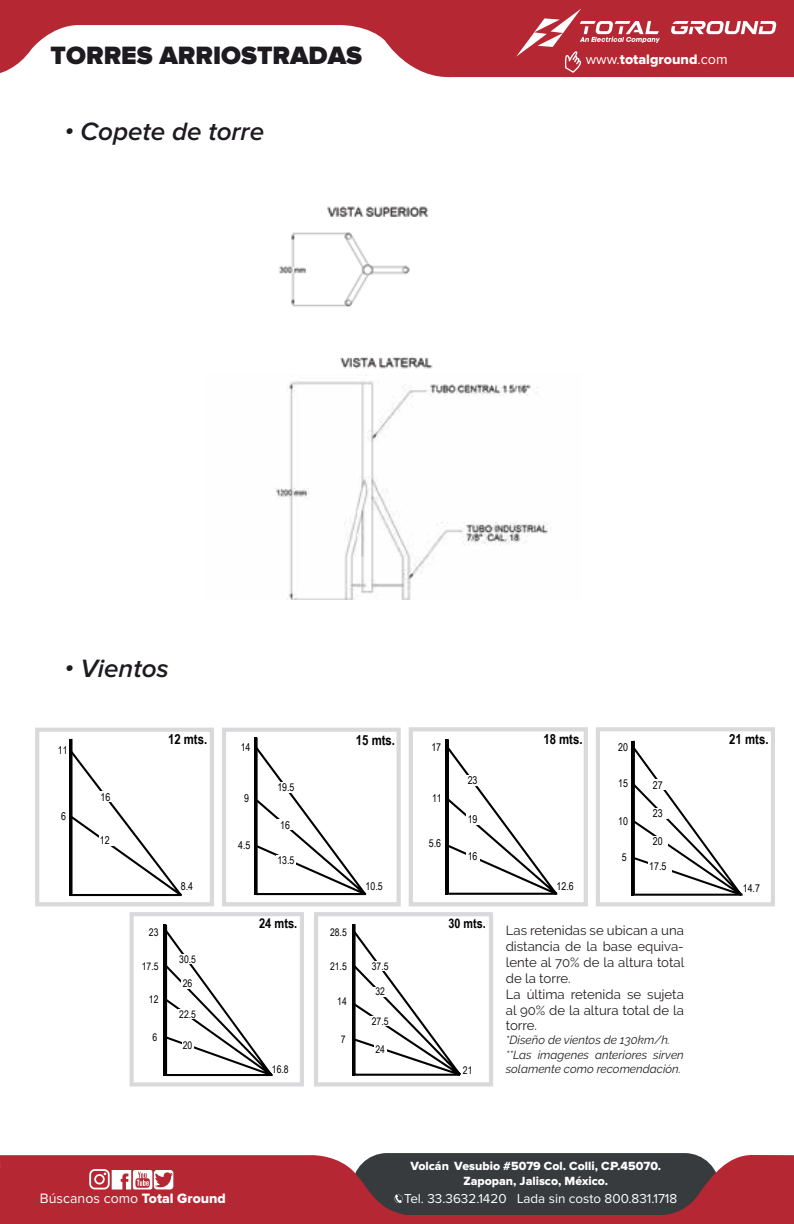
<style>
.page{position:relative;width:794px;height:1224px;background:#fff}
.page>*{position:absolute;margin:0;border:0;box-sizing:border-box;transform-origin:0 0}
.t1{font:italic 600 26px "Proxima Nova";color:#1e1b20}
.t2{font:900 26px "Proxima Nova";color:#1e1b20}
.t3{font:14.2px "Proxima Nova";color:#fff}
.t4{font:14.2px "Proxima Nova Extrabld";color:#fff}
.t5{font:700 13.8px "Arial Narrow";color:#000}
.t6{font:700 13.6px "Arial Narrow";color:#000}
.t7{font:13.4px "Proxima Nova";color:#fff}
.t8{font:13.2px/15.8px "Raleway";color:#231f20}
.t9{font:700 13.2px "Arial Narrow";color:#000}
.t10{font:12.2px/14.8px "Proxima Nova Extrabld";color:#fff;text-align:center}
.t11{font:italic 11.8px/14px "Raleway";color:#231f20}
.t12{font:10.8px "Arial Narrow";color:#000}
.t13{font:10.6px "Arial Narrow";color:#000}
.s1{font-family:"Proxima Nova"}
.s2{font-family:"Proxima Nova Extrabld"}
</style>
<div class="page">
<div style="left:352px;top:1153px;width:367px;height:70px;background:#383b3d;border-radius:35px"></div>
<svg style="left:0;top:0;width:794px;height:78px;fill:#b52732"></svg>
<svg style="left:0;top:1155px;width:794px;height:69px;fill:#b52732"></svg>
<svg style="left:671px;top:21px;width:105px;height:13px"></svg>
<svg style="left:516px;top:9px;width:144px;height:64px;background:#bf454e"></svg>
<svg style="left:394px;top:1194px;width:8px;height:9px"></svg>
<svg style="left:89px;top:1169px;width:84px;height:21px"></svg>
<img style="left:279px;top:206px;width:154px;height:163px">
<img style="left:275px;top:375px;width:276px;height:225px">
<svg style="left:70px;top:738px;width:112px;height:159px"></svg>
<div style="left:35px;top:728px;width:179px;height:178px;border:4px solid #d9d9db"></div>
<hr style="left:69px;top:739px;width:2px;height:157px;background:#000">
<div style="left:93px;top:791px;width:22px;height:10px;background:#fff"></div>
<div style="left:99px;top:835px;width:16px;height:10px;background:#fff"></div>
<svg style="left:254px;top:737px;width:113px;height:159px"></svg>
<div style="left:222px;top:728px;width:179px;height:178px;border:4px solid #d9d9db"></div>
<hr style="left:254px;top:738px;width:2px;height:157px;background:#000">
<div style="left:275px;top:783px;width:22px;height:10px;background:#fff"></div>
<div style="left:276px;top:820px;width:17px;height:10px;background:#fff"></div>
<div style="left:276px;top:856px;width:20px;height:10px;background:#fff"></div>
<svg style="left:448px;top:739px;width:110px;height:156px"></svg>
<div style="left:409px;top:727px;width:179px;height:179px;border:4px solid #d9d9db"></div>
<hr style="left:445px;top:739px;width:3px;height:156px;background:#000">
<div style="left:465px;top:851px;width:14px;height:10px;background:#fff"></div>
<div style="left:465px;top:814px;width:14px;height:10px;background:#fff"></div>
<div style="left:465px;top:775px;width:14px;height:10px;background:#fff"></div>
<svg style="left:631px;top:740px;width:112px;height:156px"></svg>
<div style="left:596px;top:727px;width:179px;height:179px;border:4px solid #d9d9db"></div>
<hr style="left:631px;top:741px;width:3px;height:154px;background:#000">
<div style="left:648px;top:780px;width:19px;height:10px;background:#fff"></div>
<div style="left:648px;top:808px;width:19px;height:10px;background:#fff"></div>
<div style="left:648px;top:836px;width:19px;height:10px;background:#fff"></div>
<div style="left:648px;top:861px;width:24px;height:11px;background:#fff"></div>
<svg style="left:163px;top:924px;width:110px;height:153px"></svg>
<div style="left:130px;top:912px;width:174px;height:174px;border:4px solid #d9d9db"></div>
<hr style="left:163px;top:925px;width:3px;height:151px;background:#000">
<div style="left:178px;top:954px;width:19px;height:10px;background:#fff"></div>
<div style="left:181px;top:979px;width:13px;height:10px;background:#fff"></div>
<div style="left:178px;top:1009px;width:19px;height:10px;background:#fff"></div>
<div style="left:182px;top:1040px;width:11px;height:10px;background:#fff"></div>
<svg style="left:352px;top:924px;width:109px;height:152px"></svg>
<div style="left:314px;top:912px;width:179px;height:175px;border:4px solid #d9d9db"></div>
<hr style="left:352px;top:924px;width:2px;height:151px;background:#000">
<div style="left:371px;top:961px;width:18px;height:10px;background:#fff"></div>
<div style="left:373px;top:987px;width:13px;height:9px;background:#fff"></div>
<div style="left:369px;top:1016px;width:20px;height:10px;background:#fff"></div>
<div style="left:374px;top:1044px;width:12px;height:10px;background:#fff"></div>
<h1 class="t2" style="left:51px;top:43px;width:313px">TORRES ARRIOSTRADAS</h1>
<h1 class="t1" style="left:64px;top:119px;width:201px">• Copete de torre</h1>
<p class="t4" style="left:586px;top:53px;width:143px"><span class="s1">www.</span>totalground<span class="s1">.com</span></p>
<h1 class="t1" style="left:64px;top:657px;width:106px">• Vientos</h1>
<p class="t12" style="left:58px;top:742px;width:11px">11</p>
<p class="t12" style="left:61px;top:809px;width:6px">6</p>
<p class="t12" style="left:100px;top:789px;width:11px">16</p>
<p class="t12" style="left:100px;top:832px;width:11px">12</p>
<p class="t5" style="left:168px;top:728px;width:41px">12 mts.</p>
<p class="t13" style="left:149px;top:924px;width:11px">23</p>
<p class="t13" style="left:142px;top:958px;width:18px">17.5</p>
<p class="t13" style="left:149px;top:992px;width:11px">12</p>
<p class="t13" style="left:152px;top:1029px;width:6px">6</p>
<p class="t12" style="left:181px;top:878px;width:14px">8.4</p>
<p class="t13" style="left:179px;top:951px;width:18px">30.5</p>
<p class="t13" style="left:183px;top:976px;width:11px">26</p>
<p class="t13" style="left:179px;top:1006px;width:18px">22.5</p>
<p class="t13" style="left:183px;top:1037px;width:11px">20</p>
<p class="t12" style="left:241px;top:739px;width:11px">14</p>
<p class="t12" style="left:244px;top:790px;width:6px">9</p>
<p class="t12" style="left:238px;top:837px;width:14px">4.5</p>
<p class="t12" style="left:277px;top:779px;width:19px">19.5</p>
<p class="t12" style="left:280px;top:817px;width:11px">16</p>
<p class="t12" style="left:277px;top:853px;width:19px">13.5</p>
<p class="t6" style="left:259px;top:913px;width:40px">24 mts.</p>
<p class="t13" style="left:272px;top:1061px;width:18px">16.8</p>
<p class="t5" style="left:356px;top:730px;width:41px">15 mts.</p>
<p class="t13" style="left:330px;top:925px;width:18px">28.5</p>
<p class="t13" style="left:330px;top:959px;width:18px">21.5</p>
<p class="t13" style="left:337px;top:994px;width:11px">14</p>
<p class="t13" style="left:341px;top:1031px;width:6px">7</p>
<p class="t12" style="left:366px;top:879px;width:19px">10.5</p>
<p class="t13" style="left:372px;top:958px;width:18px">37.5</p>
<p class="t13" style="left:375px;top:984px;width:11px">32</p>
<p class="t13" style="left:372px;top:1013px;width:18px">27.5</p>
<p class="t13" style="left:375px;top:1041px;width:11px">24</p>
<p class="t12" style="left:431px;top:740px;width:11px">17</p>
<p class="t12" style="left:432px;top:791px;width:11px">11</p>
<p class="t12" style="left:429px;top:836px;width:14px">5.6</p>
<p class="t12" style="left:468px;top:772px;width:11px">23</p>
<p class="t12" style="left:468px;top:811px;width:11px">19</p>
<p class="t12" style="left:468px;top:849px;width:11px">16</p>
<p class="t9" style="left:448px;top:913px;width:39px">30 mts.</p>
<p class="t13" style="left:463px;top:1062px;width:11px">21</p>
<p class="t5" style="left:543px;top:728px;width:41px">18 mts.</p>
<p class="t12" style="left:556px;top:879px;width:19px">12.6</p>
<p class="t12" style="left:618px;top:739px;width:11px">20</p>
<p class="t12" style="left:618px;top:776px;width:11px">15</p>
<p class="t12" style="left:618px;top:814px;width:11px">10</p>
<p class="t12" style="left:622px;top:849px;width:6px">5</p>
<p class="t12" style="left:653px;top:777px;width:11px">27</p>
<p class="t12" style="left:653px;top:805px;width:11px">23</p>
<p class="t12" style="left:653px;top:833px;width:11px">20</p>
<p class="t12" style="left:649px;top:858px;width:19px">17.5</p>
<p class="t8" style="left:506px;top:923px;width:180px">Las retenidas se ubican a una distancia de la base equiva&shy;lente al 70% de la altura total de la torre.<br>La última retenida se sujeta al 90% de la altura total de la torre.</p>
<p class="t11" style="left:506px;top:1033px;width:180px">*Diseño de vientos de 130km/h. **Las imagenes anteriores sirven solamente como recomendación.</p>
<p class="t3" style="left:40px;top:1192px;width:187px">Búscanos como <span class="s2">Total Ground</span></p>
<p class="t10" style="left:410px;top:1159px;width:252px">Volcán Vesubio #5079 Col. Colli, C.P.45070.<br>Zapopan, Jalisco, México.</p>
<p class="t7" style="left:404px;top:1193px;width:274px">Tel. 33.3632.1420 Lada sin costo 800.831.1718</p>
<p class="t5" style="left:729px;top:728px;width:41px">21 mts.</p>
<p class="t12" style="left:742px;top:880px;width:19px">14.7</p>
</div>
